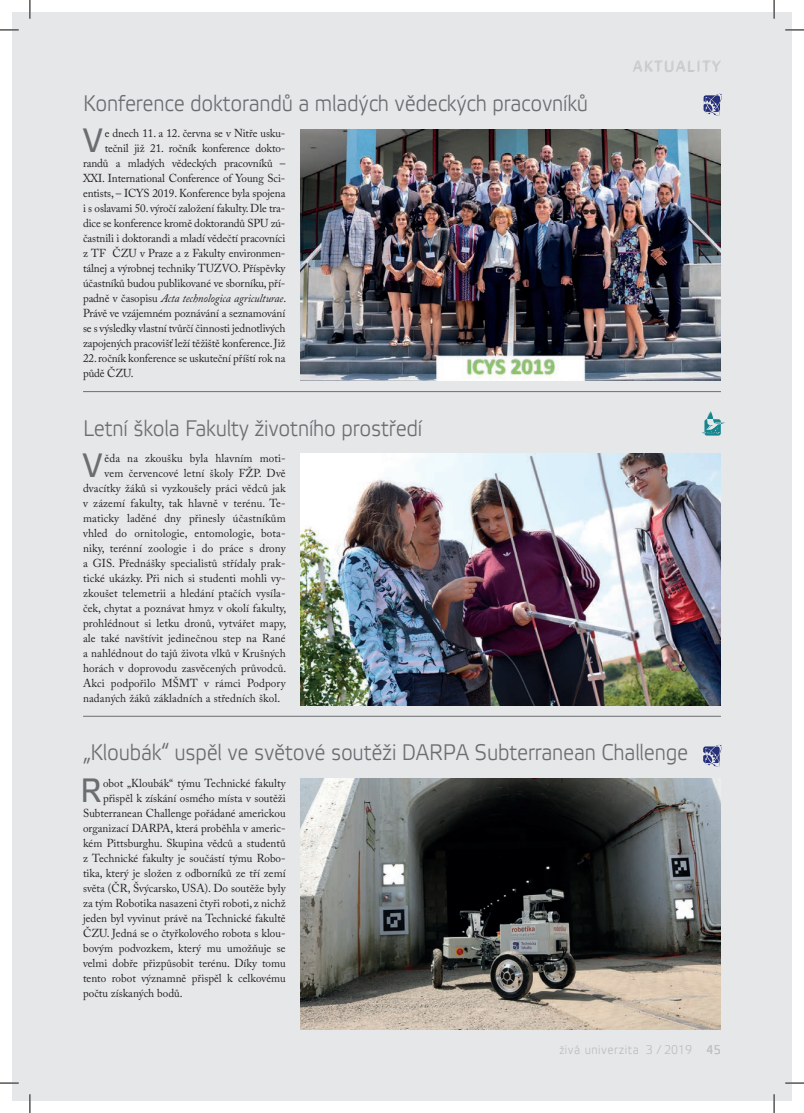
<style>
.page{position:relative;width:804px;height:1113px;background:#fff}
.page>*{position:absolute;margin:0;border:0;box-sizing:border-box;transform-origin:0 0}
.t1{font:33.75px "Etelka Text";color:#6c6d70;scale:.9 1}
.t2{font:300 22.5px "Etelka";letter-spacing:-.01em;color:#6c6d70;scale:.9 1}
.t3{font:300 15px "Etelka";letter-spacing:.15em;color:#c7c8ca;scale:.9 1}
.t4{font:300 12.5px "Etelka";letter-spacing:.05em;color:#bcbdc0;scale:.9 1}
.t5{font:11.5px/15px "Adobe Caslon Pro";color:#231f20;text-align:right}
.s1{font-style:italic}
.s2{font-size:11.25px}
</style>
<div class="page">
<div style="left:12px;top:12px;width:780px;height:1088px;background:#e6e7e9"></div>
<img style="left:301px;top:129px;width:420px;height:251px">
<hr style="left:83px;top:391px;width:638px;height:1px;background:#6c6d70">
<img style="left:301px;top:453px;width:420px;height:252px">
<hr style="left:83px;top:716px;width:638px;height:1px;background:#6c6d70">
<img style="left:301px;top:778px;width:420px;height:251px">
<svg style="left:703px;top:93px;width:19px;height:23px"></svg>
<svg style="left:703px;top:744px;width:19px;height:23px"></svg>
<svg style="left:702px;top:411px;width:23px;height:25px"></svg>
<svg style="left:0;top:29px;width:19px;height:2px"></svg>
<svg style="left:785px;top:29px;width:19px;height:2px"></svg>
<svg style="left:0;top:1082px;width:19px;height:1px"></svg>
<svg style="left:785px;top:1082px;width:19px;height:1px"></svg>
<svg style="left:29px;top:0;width:2px;height:19px"></svg>
<svg style="left:29px;top:1094px;width:2px;height:18px"></svg>
<svg style="left:773px;top:0;width:2px;height:19px"></svg>
<svg style="left:773px;top:1094px;width:2px;height:18px"></svg>
<h2 class="t2" style="left:83px;top:89px;width:563px">Konference doktorandů a mladých vědeckých pracovníků</h2>
<h1 class="t1" style="left:83px;top:119px;width:23px">V</h1>
<p class="t5" style="left:83px;top:126px;width:205px">e dnech 11. a 12. června se v Nitře usku&shy;tečnil již 21. ročník konference dokto&shy;randů a mladých vědeckých pracovníků – XXI. International Conference of Young Sci&shy;entists, – ICYS 2019. Konference byla spojena i s oslavami 50. výročí založení fakulty. Dle tra&shy;dice se konference kromě doktorandů SPU zú&shy;častnili i doktorandi a mladí vědečtí pracovníci z TF ČZU v Praze a z Fakulty environmen&shy;tálnej a výrobnej techniky TUZVO. Příspěvky účastníků budou publikované ve sborníku, pří&shy;padně v časopisu <span class="s1">Acta technologica agriculturae</span>.<br>Právě ve vzájemném poznávání a seznamování se s výsledky vlastní tvůrčí činnosti jednotlivých zapojených pracovišť leží těžiště konference. Již</p>
<p class="t5" style="left:83px;top:351px;width:204px;text-align:left">22. ročník konference se uskuteční příští rok na půdě ČZU.</p>
<h2 class="t2" style="left:83px;top:414px;width:378px">Letní škola Fakulty životního prostředí</h2>
<p class="t5" style="left:105px;top:450px;width:183px">ěda na zkoušku byla hlavním moti-</p>
<p class="t5" style="left:105px;top:465px;width:183px">vem červencové letní školy FŽP. Dvě</p>
<p class="t5" style="left:83px;top:480px;width:204px">dvacítky žáků si vyzkoušely práci vědců jak</p>
<p class="t5" style="left:83px;top:495px;width:204px">v zázemí fakulty, tak hlavně v terénu. Te-</p>
<p class="t5" style="left:83px;top:510px;width:204px">maticky laděné dny přinesly účastníkům</p>
<p class="t5" style="left:83px;top:525px;width:204px">vhled do ornitologie, entomologie, bota-</p>
<p class="t5" style="left:83px;top:540px;width:204px">niky, terénní zoologie i do práce s drony</p>
<p class="t5" style="left:83px;top:555px;width:204px">a GIS. Přednášky specialistů střídaly prak-</p>
<p class="t5" style="left:83px;top:570px;width:204px">tické ukázky. Při nich si studenti mohli vy-</p>
<p class="t5" style="left:83px;top:585px;width:204px">zkoušet telemetrii a hledání ptačích vysíla-</p>
<p class="t5" style="left:83px;top:600px;width:205px">ček, chytat a poznávat hmyz v okolí fakulty,</p>
<p class="t5" style="left:83px;top:615px;width:205px">prohlédnout si letku dronů, vytvářet mapy,</p>
<p class="t5" style="left:83px;top:630px;width:204px">ale také navštívit jedinečnou step na Rané</p>
<p class="t5" style="left:83px;top:645px;width:204px">a nahlédnout do tajů života vlků v Krušných</p>
<p class="t5" style="left:83px;top:660px;width:205px">horách v doprovodu zasvěcených průvodců.</p>
<p class="t5" style="left:83px;top:675px;width:204px">Akci podpořilo MŠMT v rámci Podpory</p>
<p class="t5" style="left:83px;top:690px;width:199px">nadaných žáků základních a středních škol.</p>
<h1 class="t1" style="left:83px;top:444px;width:23px">V</h1>
<h3 class="t3" style="left:634px;top:57px;width:98px">AKTUALITY</h3>
<h2 class="t2" style="left:83px;top:738px;width:674px">„Kloubák“ uspěl ve světové soutěži DARPA Subterranean Challenge</h2>
<p class="t5" style="left:103px;top:775px;width:184px">obot „Kloubák“ týmu Technické fakulty</p>
<p class="t5" style="left:103px;top:790px;width:184px">přispěl k získání osmého místa v soutěži</p>
<p class="t5" style="left:83px;top:805px;width:204px">Subterranean Challenge pořádané americkou</p>
<p class="t5" style="left:83px;top:820px;width:204px">organizací DARPA, která proběhla v americ-</p>
<p class="t5" style="left:83px;top:835px;width:204px">kém Pittsburghu. Skupina vědců a studentů</p>
<p class="t5" style="left:83px;top:850px;width:204px">z Technické fakulty je součástí týmu Robo-</p>
<p class="t5" style="left:83px;top:865px;width:204px">tika, který je složen z odborníků ze tří zemí</p>
<p class="t5" style="left:83px;top:880px;width:204px">světa (ČR, Švýcarsko, USA). Do soutěže byly</p>
<p class="t5" style="left:83px;top:895px;width:204px">za tým Robotika nasazeni čtyři roboti, z nichž</p>
<p class="t5" style="left:83px;top:910px;width:204px">jeden byl vyvinut právě na Technické fakultě</p>
<p class="t5" style="left:83px;top:925px;width:204px">ČZU. Jedná se o čtyřkolového robota s klou-</p>
<p class="t5" style="left:83px;top:940px;width:204px">bovým podvozkem, který mu umožňuje se</p>
<p class="t5" style="left:83px;top:955px;width:204px">velmi dobře přizpůsobit terénu. Díky tomu</p>
<p class="t5" style="left:83px;top:970px;width:204px">tento robot významně přispěl k celkovému</p>
<p class="t5" style="left:83px;top:985px;width:101px">počtu získaných bodů.</p>
<h1 class="t1" style="left:80px;top:768px;width:25px">R</h1>
<p class="t4" style="left:559px;top:1041px;width:149px"><span class="s2">ž</span>ivá univerzita 3 / 2019</p>
<p class="t4" style="left:706px;top:1041px;width:18px">45</p>
</div>
